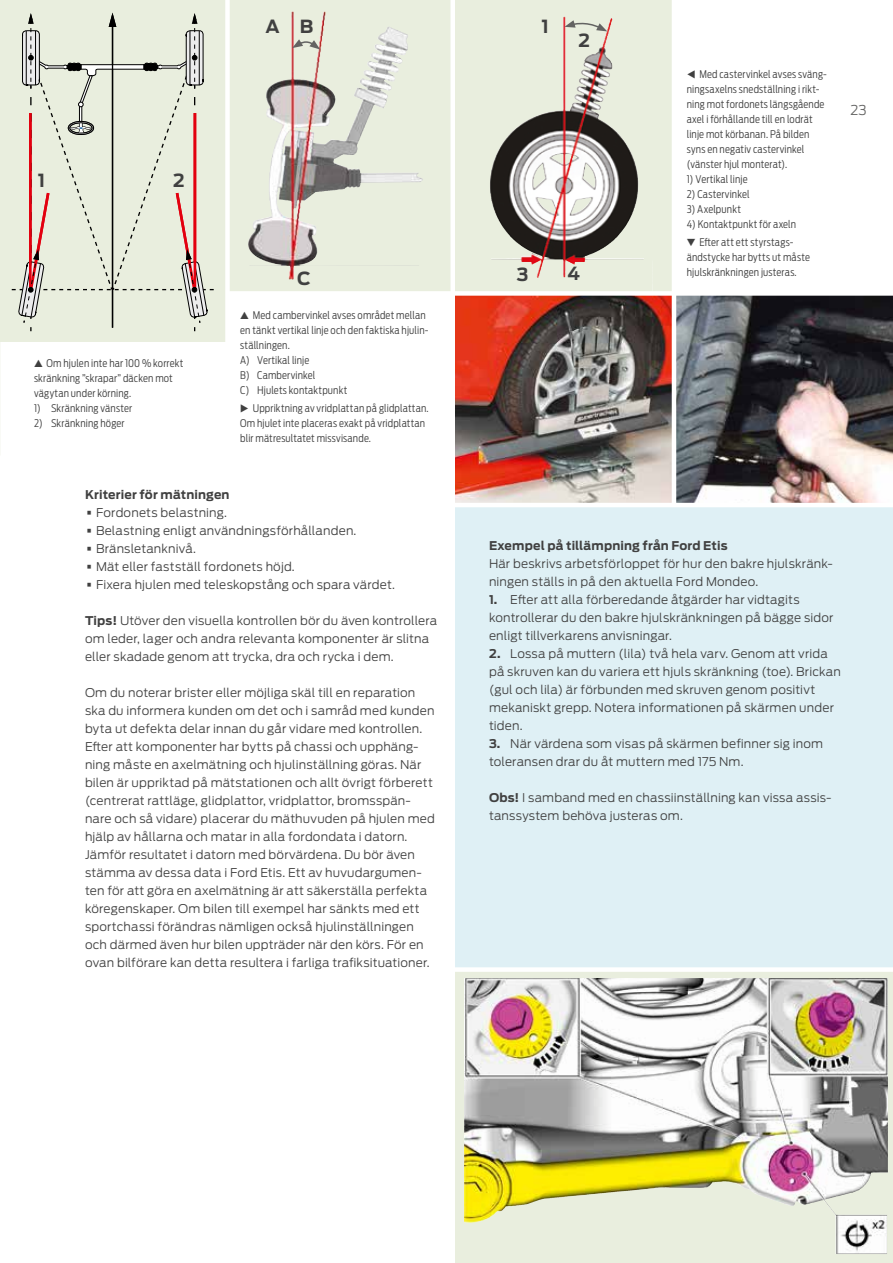
<style>
.page{position:relative;width:893px;height:1263px;background:#fff}
.page>*{position:absolute;margin:0;border:0;box-sizing:border-box;transform-origin:0 0}
.t1{font:700 18px "Ford Antenna";color:#404040}
.t2{font:300 13.5px "Ford Antenna";color:#636362}
.t3{font:300 12px/18px "Ford Antenna";letter-spacing:.015em;color:#404040}
.t4{font:700 12px "Ford Antenna";letter-spacing:.01em;color:#404040}
.t5{font:300 10.5px/15px "Ford Antenna Cond";letter-spacing:.015em;color:#404040}
.s1{font-size:24px}
.s2{font-weight:700}
</style>
<div class="page">
<img style="left:676px;top:296px;width:217px;height:207px">
<img style="left:455px;top:296px;width:217px;height:207px">
<div style="left:0;top:0;width:227px;height:341px;background:#e9eede"></div>
<svg style="left:12px;top:13px;width:202px;height:318px"></svg>
<div style="left:455px;top:0;width:219px;height:293px;background:#e9eede"></div>
<img style="left:490px;top:16px;width:154px;height:262px">
<svg style="left:230px;top:0;width:220px;height:291px;background:#dee0d3"></svg>
<img style="left:261px;top:12px;width:32px;height:207px">
<div style="left:225px;top:0;width:5px;height:366px;background:#fff"></div>
<hr style="left:672px;top:0;width:4px;height:506px;background:#fff">
<div style="left:227px;top:291px;width:666px;height:5px;background:#fff"></div>
<div style="left:455px;top:506px;width:438px;height:463px;background:#dff0f5"></div>
<svg style="left:455px;top:972px;width:438px;height:291px;background:#d1cdc5"></svg>
<img style="left:464px;top:978px;width:290px;height:245px">
<div style="left:455px;top:967px;width:438px;height:5px;background:#fff"></div>
<hr style="left:455px;top:503px;width:438px;height:4px;background:#fff">
<svg style="left:292px;top:39px;width:28px;height:11px"></svg>
<svg style="left:564px;top:20px;width:43px;height:11px"></svg>
<h1 class="t1" style="left:38px;top:164px;width:9px">1</h1>
<h1 class="t1" style="left:173px;top:164px;width:13px">2</h1>
<p class="t5" style="left:34px;top:354px;width:151px;text-indent:13px">Om hjulen inte har 100 % korrekt skränkning ”skrapar” däcken mot vägytan under körning.</p>
<p class="t5" style="left:34px;top:399px;width:100px">1) Skränkning vänster</p>
<p class="t5" style="left:34px;top:414px;width:92px">2) Skränkning höger</p>
<h1 class="t1" style="left:265px;top:10px;width:49px">A B</h1>
<h1 class="t1" style="left:297px;top:262px;width:15px">C</h1>
<p class="t5" style="left:240px;top:306px;width:190px;text-indent:13px">Med cambervinkel avses området mellan en tänkt vertikal linje och den faktiska hjulin&shy;ställningen.<br>A) Vertikal linje<br>B) Cambervinkel<br>C) Hjulets kontaktpunkt</p>
<p class="t5" style="left:240px;top:399px;width:190px;text-indent:13px">Uppriktning av vridplattan på glidplattan.<br>Om hjulet inte placeras exakt på vridplattan blir mätresultatet missvisande.</p>
<p class="t4" style="left:85px;top:483px;width:146px">Kriterier för mätningen</p>
<p class="t3" style="left:85px;top:502px;width:143px"><span class="s1">•</span> Fordonets belastning.</p>
<p class="t3" style="left:85px;top:520px;width:273px"><span class="s1">•</span> Belastning enligt användningsförhållanden.</p>
<p class="t3" style="left:85px;top:538px;width:113px"><span class="s1">•</span> Bränsletanknivå.</p>
<p class="t3" style="left:85px;top:556px;width:211px"><span class="s1">•</span> Mät eller fastställ fordonets höjd.</p>
<p class="t3" style="left:85px;top:574px;width:311px"><span class="s1">•</span> Fixera hjulen med teleskopstång och spara värdet.</p>
<p class="t3" style="left:85px;top:610px;width:354px"><span class="s2">Tips!</span> Utöver den visuella kontrollen bör du även kontrollera om leder, lager och andra relevanta komponenter är slitna eller skadade genom att trycka, dra och rycka i dem.</p>
<p class="t3" style="left:85px;top:682px;width:351px">Om du noterar brister eller möjliga skäl till en reparation ska du informera kunden om det och i samråd med kunden byta ut defekta delar innan du går vidare med kontrollen.<br>Efter att komponenter har bytts på chassi och upphäng&shy;ning måste en axelmätning och hjulinställning göras. När bilen är uppriktad på mätstationen och allt övrigt förberett (centrerat rattläge, glidplattor, vridplattor, bromsspän&shy;nare och så vidare) placerar du mäthuvuden på hjulen med hjälp av hållarna och matar in alla fordondata i datorn.<br>Jämför resultatet i datorn med börvärdena. Du bör även stämma av dessa data i Ford Etis. Ett av huvudargumen&shy;ten för att göra en axelmätning är att säkerställa perfekta köregenskaper. Om bilen till exempel har sänkts med ett sportchassi förändras nämligen också hjulinställningen och därmed även hur bilen uppträder när den körs. För en ovan bilförare kan detta resultera i farliga trafiksituationer.</p>
<h1 class="t1" style="left:541px;top:10px;width:9px">1</h1>
<h1 class="t1" style="left:578px;top:24px;width:13px">2</h1>
<h1 class="t1" style="left:517px;top:258px;width:13px">3</h1>
<h1 class="t1" style="left:568px;top:257px;width:14px">4</h1>
<p class="t5" style="left:687px;top:66px;width:142px;text-indent:13px">Med castervinkel avses sväng&shy;ningsaxelns snedställning i rikt&shy;ning mot fordonets längsgående axel i förhållande till en lodrät linje mot körbanan. På bilden syns en negativ castervinkel (vänster hjul monterat).</p>
<p class="t5" style="left:687px;top:171px;width:62px">1) Vertikal linje</p>
<p class="t5" style="left:687px;top:186px;width:64px">2) Castervinkel</p>
<p class="t5" style="left:687px;top:201px;width:56px">3) Axelpunkt</p>
<p class="t5" style="left:687px;top:214px;width:111px;line-height:18px;text-align:right">4) Kontaktpunkt för axeln<br>Efter att ett styrstags-</p>
<p class="t5" style="left:687px;top:249px;width:125px">ändstycke har bytts ut måste hjulskränkningen justeras.</p>
<p class="t2" style="left:850px;top:99px;width:18px">23</p>
<p class="t4" style="left:489px;top:534px;width:240px">Exempel på tillämpning från Ford Etis</p>
<p class="t3" style="left:489px;top:553px;width:345px">Här beskrivs arbetsförloppet för hur den bakre hjulskränk&shy;ningen ställs in på den aktuella Ford Mondeo.</p>
<p class="t3" style="left:489px;top:589px;width:346px"><span class="s2">1.</span> Efter att alla förberedande åtgärder har vidtagits kontrollerar du den bakre hjulskränkningen på bägge sidor enligt tillverkarens anvisningar.</p>
<p class="t3" style="left:489px;top:643px;width:353px"><span class="s2">2.</span> Lossa på muttern (lila) två hela varv. Genom att vrida på skruven kan du variera ett hjuls skränkning (toe). Brickan (gul och lila) är förbunden med skruven genom positivt mekaniskt grepp. Notera informationen på skärmen under tiden.</p>
<p class="t3" style="left:489px;top:733px;width:336px"><span class="s2">3.</span> När värdena som visas på skärmen befinner sig inom toleransen drar du åt muttern med 175 Nm.</p>
<p class="t3" style="left:489px;top:787px;width:344px"><span class="s2">Obs!</span> I samband med en chassiinställning kan vissa assis&shy;tanssystem behöva justeras om.</p>
</div>
